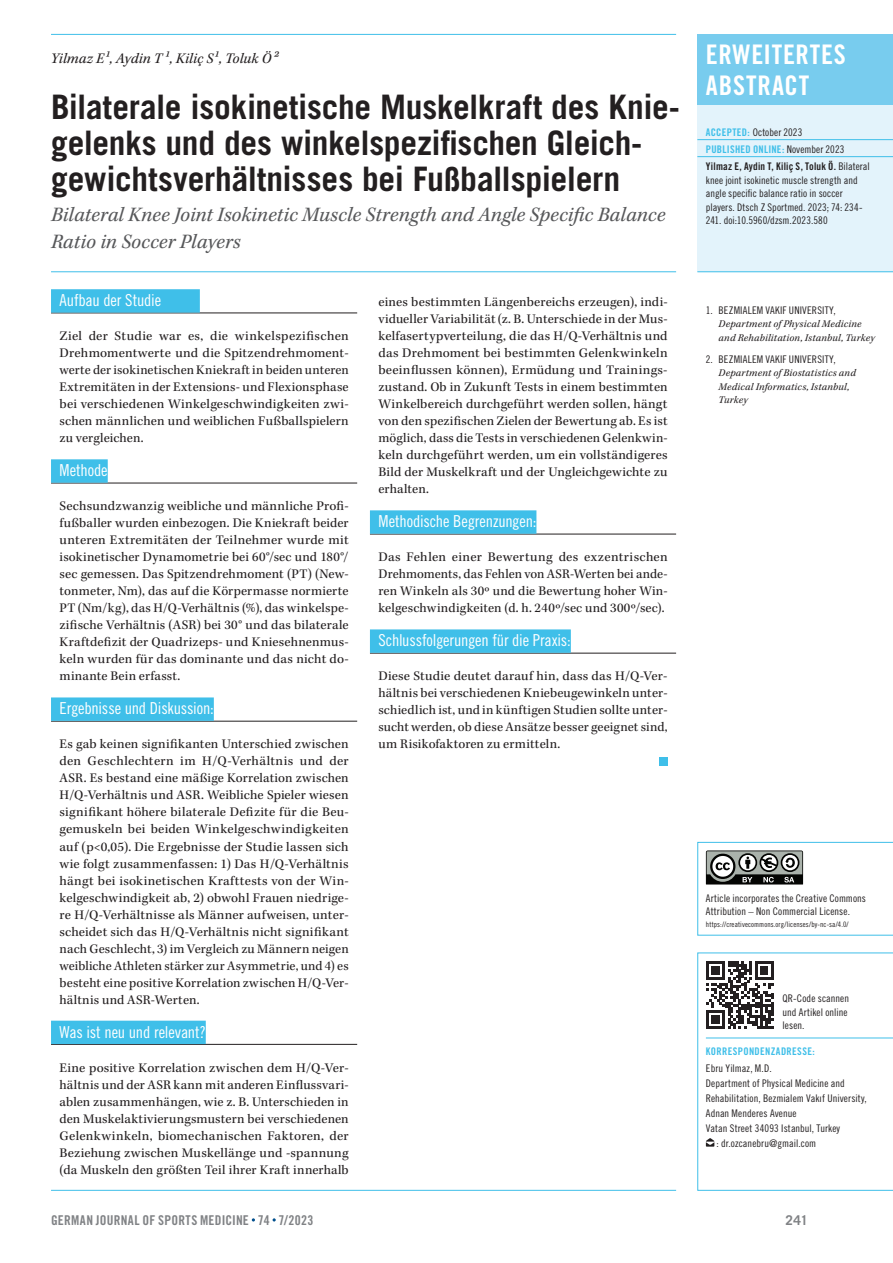
<style>
.page{position:relative;width:893px;height:1263px;background:#fff}
.page>*{position:absolute;margin:0;border:0;box-sizing:border-box;transform-origin:0 0}
.t1{font:700 33.75px/36px "Trade Gothic LT Std";letter-spacing:-.01em;color:#231f20}
.t2{font:27px/31.5px "Trade Gothic LT Std Bd Cn 20";letter-spacing:.03em;color:#fff}
.t3{font:italic 21px/27px "Kepler Std";letter-spacing:.005em;color:#57585a}
.t4{font:16.5px "Trade Gothic LT Std Cn 18";letter-spacing:-.01em;color:#fff}
.t5{font:italic 15px "Kepler Std";letter-spacing:.01em;color:#231f20}
.t6{font:13.5px/17px "Kepler Std";letter-spacing:.01em;color:#231f20;text-align:justify}
.t7{font:13.5px "Trade Gothic LT Std Bd Cn 20";letter-spacing:.02em;color:#808285}
.t8{font:700 13.5px "Trade Gothic LT Std";color:#808285}
.t9{font:10.5px/13.5px "Trade Gothic LT Std Cn 18";letter-spacing:.01em;color:#231f20}
.t10{font:italic 10.5px/13.5px "Kepler Std";letter-spacing:.02em;color:#231f20}
.t11{font:10.5px "Trade Gothic LT Std Bd Cn 20";letter-spacing:.03em;color:#3fbfe9}
.t12{font:10.5px "Trade Gothic LT Std Bd Cn 20";letter-spacing:.02em;color:#231f20}
.t13{font:7.5px "Trade Gothic LT Std Cn 18";letter-spacing:.015em;color:#231f20}
.s1{font-family:"Trade Gothic LT Std Bd Cn 20";color:#3fbfe9}
.s2{font-family:"Trade Gothic LT Std Cn 18";color:#231f20}
.s3{font-family:"Trade Gothic LT Std Cn 18"}
</style>
<div class="page">
<hr style="left:51px;top:1190px;width:625px;height:1px;background:#3fbfe9">
<hr style="left:51px;top:271px;width:625px;height:1px;background:#3fbfe9">
<hr style="left:51px;top:34px;width:625px;height:1px;background:#3fbfe9">
<svg style="left:697px;top:952px;width:196px;height:239px"></svg>
<div style="left:697px;top:34px;width:196px;height:71px;background:#78ccee"></div>
<div style="left:697px;top:105px;width:196px;height:167px;background:#e3f3fb"></div>
<hr style="left:697px;top:271px;width:196px;height:1px;background:#3fbfe9">
<hr style="left:697px;top:139px;width:196px;height:1px;background:#3fbfe9">
<hr style="left:697px;top:156px;width:196px;height:1px;background:#3fbfe9">
<hr style="left:51px;top:313px;width:306px;height:1px;background:#231f20">
<div style="left:51px;top:289px;width:149px;height:24px;background:#3fbfe9"></div>
<hr style="left:51px;top:483px;width:306px;height:1px;background:#231f20">
<div style="left:51px;top:459px;width:57px;height:24px;background:#3fbfe9"></div>
<hr style="left:51px;top:721px;width:306px;height:1px;background:#231f20">
<div style="left:51px;top:697px;width:163px;height:24px;background:#3fbfe9"></div>
<hr style="left:51px;top:1044px;width:306px;height:1px;background:#231f20">
<div style="left:51px;top:1021px;width:155px;height:23px;background:#3fbfe9"></div>
<hr style="left:370px;top:534px;width:306px;height:1px;background:#231f20">
<div style="left:370px;top:510px;width:166px;height:24px;background:#3fbfe9"></div>
<hr style="left:370px;top:653px;width:306px;height:1px;background:#231f20">
<div style="left:370px;top:629px;width:201px;height:24px;background:#3fbfe9"></div>
<div style="left:659px;top:757px;width:9px;height:8px;background:#3fbfe9"></div>
<svg style="left:706px;top:1138px;width:8px;height:8px"></svg>
<svg style="left:706px;top:961px;width:68px;height:68px"></svg>
<svg style="left:697px;top:842px;width:196px;height:93px"></svg>
<p class="t5" style="left:51px;top:50px;width:229px">Yilmaz E¹, Aydin T¹, Kiliç S¹, Toluk Ö²</p>
<h1 class="t1" style="left:51px;top:89px;width:630px">Bilaterale isokinetische Muskelkraft des Knie&shy;gelenks und des winkelspezifischen Gleich&shy;gewichtsverhältnisses bei Fußballspielern</h1>
<h3 class="t3" style="left:51px;top:202px;width:616px">Bilateral Knee Joint Isokinetic Muscle Strength and Angle Specific Balance<br>Ratio in Soccer Players</h3>
<p class="t4" style="left:60px;top:290px;width:103px">Aufbau der Studie</p>
<p class="t6" style="left:60px;top:328px;width:291px">Ziel der Studie war es, die winkelspezifischen Drehmomentwerte und die Spitzendrehmoment&shy;werte der isokinetischen Kniekraft in beiden unteren Extremitäten in der Extensions- und Flexionsphase bei verschiedenen Winkelgeschwindigkeiten zwi&shy;schen männlichen und weiblichen Fußballspielern zu vergleichen.</p>
<p class="t4" style="left:60px;top:461px;width:50px">Methode</p>
<p class="t6" style="left:60px;top:498px;width:291px">Sechsundzwanzig weibliche und männliche Profi&shy;fußballer wurden einbezogen. Die Kniekraft beider unteren Extremitäten der Teilnehmer wurde mit isokinetischer Dynamometrie bei 60°/sec und 180°/ sec gemessen. Das Spitzendrehmoment (PT) (New&shy;tonmeter, Nm), das auf die Körpermasse normierte PT (Nm/kg), das H/Q-Verhältnis (%), das winkelspe&shy;zifische Verhältnis (ASR) bei 30° und das bilaterale Kraftdefizit der Quadrizeps- und Kniesehnenmus&shy;keln wurden für das dominante und das nicht do&shy;minante Bein erfasst.</p>
<p class="t4" style="left:60px;top:699px;width:156px">Ergebnisse und Diskussion:</p>
<p class="t6" style="left:60px;top:736px;width:291px">Es gab keinen signifikanten Unterschied zwischen den Geschlechtern im H/Q-Verhältnis und der ASR. Es bestand eine mäßige Korrelation zwischen H/Q-Verhältnis und ASR. Weibliche Spieler wiesen signifikant höhere bilaterale Defizite für die Beu&shy;gemuskeln bei beiden Winkelgeschwindigkeiten auf (p&lt;0,05). Die Ergebnisse der Studie lassen sich wie folgt zusammenfassen: 1) Das H/Q-Verhältnis hängt bei isokinetischen Krafttests von der Win&shy;kelgeschwindigkeit ab, 2) obwohl Frauen niedrige&shy;re H/Q-Verhältnisse als Männer aufweisen, unter&shy;scheidet sich das H/Q-Verhältnis nicht signifikant nach Geschlecht, 3) im Vergleich zu Männern neigen weibliche Athleten stärker zur Asymmetrie, und 4) es besteht eine positive Korrelation zwischen H/Q-Ver&shy;hältnis und ASR-Werten.</p>
<p class="t4" style="left:60px;top:1022px;width:148px">Was ist neu und relevant?</p>
<p class="t6" style="left:60px;top:1059px;width:291px">Eine positive Korrelation zwischen dem H/Q-Ver&shy;hältnis und der ASR kann mit anderen Einflussvari&shy;ablen zusammenhängen, wie z. B. Unterschieden in den Muskelaktivierungsmustern bei verschiedenen Gelenkwinkeln, biomechanischen Faktoren, der Beziehung zwischen Muskellänge und -spannung (da Muskeln den größten Teil ihrer Kraft innerhalb</p>
<p class="t7" style="left:51px;top:1212px;width:264px">GERMAN JOURNAL OF SPORTS MEDICINE 74 7/2023</p>
<p class="t6" style="left:378px;top:294px;width:291px">eines bestimmten Längenbereichs erzeugen), indi&shy;vidueller Variabilität (z. B. Unterschiede in der Mus&shy;kelfasertypverteilung, die das H/Q-Verhältnis und das Drehmoment bei bestimmten Gelenkwinkeln beeinflussen können), Ermüdung und Trainings&shy;zustand. Ob in Zukunft Tests in einem bestimmten Winkelbereich durchgeführt werden sollen, hängt von den spezifischen Zielen der Bewertung ab. Es ist möglich, dass die Tests in verschiedenen Gelenkwin&shy;keln durchgeführt werden, um ein vollständigeres Bild der Muskelkraft und der Ungleichgewichte zu erhalten.</p>
<p class="t4" style="left:378px;top:512px;width:159px">Methodische Begrenzungen:</p>
<p class="t6" style="left:378px;top:549px;width:291px">Das Fehlen einer Bewertung des exzentrischen Drehmoments, das Fehlen von ASR-Werten bei ande&shy;ren Winkeln als 30º und die Bewertung hoher Win&shy;kelgeschwindigkeiten (d. h. 240º/sec und 300º/sec).</p>
<p class="t4" style="left:378px;top:631px;width:194px">Schlussfolgerungen für die Praxis:</p>
<p class="t6" style="left:378px;top:668px;width:291px">Diese Studie deutet darauf hin, dass das H/Q-Ver&shy;hältnis bei verschiedenen Kniebeugewinkeln unter&shy;schiedlich ist, und in künftigen Studien sollte unter&shy;sucht werden, ob diese Ansätze besser geeignet sind, um Risikofaktoren zu ermitteln.</p>
<h2 class="t2" style="left:706px;top:38px;width:141px">ERWEITERTES<br>ABSTRACT</h2>
<p class="t9" style="left:706px;top:125px;width:98px"><span class="s1">ACCEPTED:</span> October 2023</p>
<p class="t11" style="left:706px;top:143px;width:140px">PUBLISHED ONLINE: <span class="s2">November 2023</span></p>
<p class="t12" style="left:706px;top:160px;width:165px">Yilmaz E, Aydin T, Kiliç S, Toluk Ö. <span class="s3">Bilateral</span></p>
<p class="t9" style="left:706px;top:173px;width:158px">knee joint isokinetic muscle strength and angle specific balance ratio in soccer players. Dtsch Z Sportmed. 2023; 74: 234- 241. doi:10.5960/dzsm.2023.580</p>
<p class="t9" style="left:706px;top:303px;width:131px">1. BEZMIALEM VAKIF UNIVERSITY,</p>
<p class="t10" style="left:719px;top:318px;width:158px">Department of Physical Medicine and Rehabilitation, Istanbul, Turkey</p>
<p class="t9" style="left:706px;top:352px;width:131px">2. BEZMIALEM VAKIF UNIVERSITY,</p>
<p class="t10" style="left:719px;top:367px;width:139px">Department of Biostatistics and<br>Medical Informatics, Istanbul,<br>Turkey</p>
<p class="t9" style="left:706px;top:891px;width:162px">Article incorporates the Creative Commons<br>Attribution – Non Commercial License.</p>
<p class="t13" style="left:706px;top:920px;width:144px">https://creativecommons.org/licenses/by-nc-sa/4.0/</p>
<p class="t9" style="left:782px;top:991px;width:68px">QR-Code scannen und Artikel online lesen.</p>
<p class="t11" style="left:706px;top:1044px;width:111px">KORRESPONDENZADRESSE:</p>
<p class="t9" style="left:706px;top:1061px;width:67px">Ebru Yilmaz, M.D.</p>
<p class="t9" style="left:706px;top:1076px;width:140px">Department of Physical Medicine and</p>
<p class="t9" style="left:706px;top:1091px;width:163px">Rehabilitation, Bezmialem Vakıf University,</p>
<p class="t9" style="left:706px;top:1106px;width:92px">Adnan Menderes Avenue</p>
<p class="t9" style="left:706px;top:1121px;width:136px">Vatan Street 34093 Istanbul, Turkey</p>
<p class="t9" style="left:716px;top:1136px;width:101px">: dr.ozcanebru@gmail.com</p>
<p class="t8" style="left:785px;top:1211px;width:24px">241</p>
</div>
